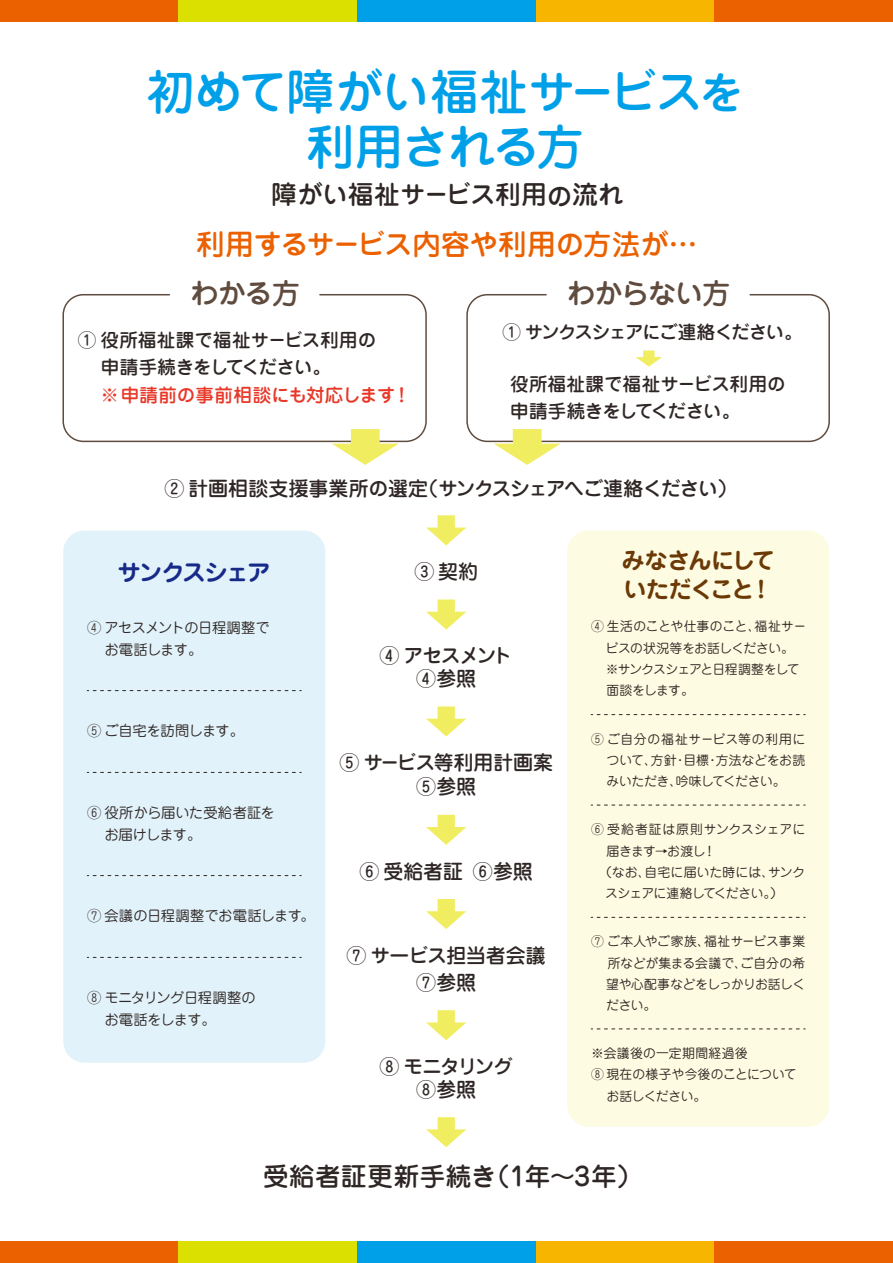
<style>
.page{position:relative;width:893px;height:1263px;background:#fff}
.page>*{position:absolute;margin:0;border:0;box-sizing:border-box;transform-origin:0 0}
.t1{font:500 48px/55.5px "Jun 34 Pro";letter-spacing:-.02em;color:#00a0e9;text-align:center}
.t2{font:500 28.5px "Jun 34 Pro";letter-spacing:-.01em;color:#eb6100}
.t3{font:500 28.5px "Jun 34 Pro";letter-spacing:-.05em;color:#604c3f}
.t4{font:500 25.5px "Jun 34 Pro";letter-spacing:.015em;color:#2f2725}
.t5{font:700 22.8px/28.5px "Jun 501 Pro";letter-spacing:-.065em;color:#6a3906}
.t6{font:700 22.8px "Jun 501 Pro";letter-spacing:-.05em;color:#172a88}
.t7{font:500 19.95px/24.2px "Jun 34 Pro";letter-spacing:-.01em;color:#2f2725;text-align:center}
.t8{font:500 19.95px/22.8px "Jun 34 Pro";letter-spacing:-.06em;color:#2f2725;text-align:center}
.t9{font:500 19.95px/22.8px "Jun 34 Pro";letter-spacing:-.08em;color:#2f2725;text-align:center}
.t10{font:500 18.45px/27px "Jun 34 Pro";letter-spacing:-.015em;color:#2f2725}
.t11{font:500 18.45px "Jun 34 Pro";color:#e83828}
.t12{font:500 18.45px "Jun 34 Pro";letter-spacing:-.08em;color:#2f2725}
.t13{font:14.25px/21.3px "Jun 201 Pro";letter-spacing:-.02em;color:#2f2725}
.t14{font:14.25px "Jun 201 Pro";letter-spacing:.01em;color:#2f2725}
.t15{font:12.75px/21.3px "Jun 201 Pro";letter-spacing:-.005em;color:#2f2725;text-align:justify}
.t16{font:12.75px "Jun 201 Pro";letter-spacing:.035em;color:#2f2725}
.t17{font:12.75px "Jun 201 Pro";letter-spacing:-.045em;color:#2f2725}
.t18{font:12.75px "Jun 201 Pro";letter-spacing:.025em;color:#2f2725}
.t19{font:12.75px "Jun 201 Pro";letter-spacing:-.04em;color:#2f2725}
.s1{font-size:45px}
</style>
<div class="page">
<div style="left:567px;top:531px;width:262px;height:596px;background:#fdfbe1;border-radius:21px"></div>
<div style="left:0;top:1242px;width:179px;height:21px;background:#eb6100"></div>
<div style="left:179px;top:1242px;width:178px;height:21px;background:#dbe000"></div>
<div style="left:357px;top:1242px;width:179px;height:21px;background:#00a0e9"></div>
<div style="left:536px;top:1242px;width:178px;height:21px;background:#f8b500"></div>
<div style="left:714px;top:1242px;width:179px;height:21px;background:#eb6100"></div>
<div style="left:0;top:0;width:179px;height:21px;background:#eb6100"></div>
<div style="left:179px;top:0;width:178px;height:21px;background:#dbe000"></div>
<div style="left:357px;top:0;width:179px;height:21px;background:#00a0e9"></div>
<div style="left:536px;top:0;width:178px;height:21px;background:#f8b500"></div>
<div style="left:714px;top:0;width:179px;height:21px;background:#eb6100"></div>
<div style="left:62px;top:294px;width:365px;height:148px;border:2px solid #604c3f;border-radius:20px"></div>
<div style="left:466px;top:294px;width:364px;height:148px;border:2px solid #604c3f;border-radius:20px"></div>
<svg style="left:332px;top:429px;width:67px;height:36px"></svg>
<svg style="left:494px;top:429px;width:67px;height:36px"></svg>
<svg style="left:426px;top:599px;width:40px;height:31px"></svg>
<svg style="left:426px;top:515px;width:40px;height:30px"></svg>
<svg style="left:426px;top:706px;width:40px;height:30px"></svg>
<svg style="left:426px;top:815px;width:40px;height:30px"></svg>
<svg style="left:426px;top:899px;width:40px;height:30px"></svg>
<svg style="left:426px;top:1010px;width:40px;height:30px"></svg>
<svg style="left:426px;top:1117px;width:40px;height:30px"></svg>
<svg style="left:591px;top:714px;width:214px;height:1px"></svg>
<svg style="left:591px;top:805px;width:214px;height:1px"></svg>
<svg style="left:591px;top:917px;width:214px;height:1px"></svg>
<svg style="left:591px;top:1028px;width:214px;height:1px"></svg>
<div style="left:63px;top:531px;width:262px;height:532px;background:#e1f2fa;border-radius:21px"></div>
<svg style="left:87px;top:690px;width:214px;height:1px"></svg>
<svg style="left:87px;top:772px;width:214px;height:1px"></svg>
<svg style="left:87px;top:875px;width:214px;height:1px"></svg>
<svg style="left:87px;top:957px;width:214px;height:1px"></svg>
<svg style="left:636px;top:350px;width:26px;height:17px"></svg>
<h1 class="t1" style="left:147px;top:59px;width:599px">初めて障がい福祉サービス<span class="s1">を</span>利用される方</h1>
<h3 class="t4" style="left:271px;top:175px;width:354px">障がい福祉サービス利用の流れ</h3>
<h2 class="t2" style="left:196px;top:222px;width:502px">利用するサービス内容や利用の方法が…</h2>
<h2 class="t3" style="left:191px;top:271px;width:111px">わかる方</h2>
<h3 class="t10" style="left:101px;top:325px;width:277px;text-indent:-23px">① 役所福祉課で福祉サービス利用の申請手続きをしてください。</h3>
<h3 class="t11" style="left:100px;top:380px;width:312px">※申請前の事前相談にも対応します！</h3>
<h2 class="t3" style="left:567px;top:271px;width:165px">わからない方</h2>
<h3 class="t12" style="left:503px;top:318px;width:302px">① サンクスシェアにご連絡ください。</h3>
<h3 class="t10" style="left:510px;top:368px;width:277px">役所福祉課で福祉サービス利用の申請手続きをしてください。</h3>
<h3 class="t7" style="left:165px;top:475px;width:575px">② 計画相談支援事業所の選定（サンクスシェアへご連絡ください）</h3>
<h3 class="t6" style="left:118px;top:554px;width:154px">サンクスシェア</h3>
<p class="t13" style="left:104px;top:616px;width:167px;text-indent:-17px">④ アセスメントの日程調整でお電話します。</p>
<p class="t13" style="left:87px;top:719px;width:158px">⑤ ご自宅を訪問します。</p>
<p class="t13" style="left:104px;top:801px;width:172px;text-indent:-17px">⑥ 役所から届いた受給者証をお届けします。</p>
<p class="t14" style="left:87px;top:905px;width:229px">⑦ 会議の日程調整でお電話します。</p>
<p class="t13" style="left:104px;top:985px;width:153px;text-indent:-17px">⑧ モニタリング日程調整のお電話をします。</p>
<h3 class="t7" style="left:414px;top:557px;width:65px">③契約</h3>
<h3 class="t8" style="left:380px;top:642px;width:135px">④ アセスメント<br>④参照</h3>
<h3 class="t7" style="left:339px;top:749px;width:215px">⑤ サービス等利用計画案<br>⑤参照</h3>
<h3 class="t7" style="left:360px;top:857px;width:175px">⑥ 受給者証 ⑥参照</h3>
<h3 class="t7" style="left:347px;top:940px;width:201px;line-height:27px">⑦ サービス担当者会議<br>⑦参照</h3>
<h3 class="t9" style="left:379px;top:1053px;width:135px">⑧ モニタリング<br>⑧参照</h3>
<h3 class="t5" style="left:622px;top:544px;width:154px">みなさんにしていただくこと！</h3>
<p class="t15" style="left:605px;top:614px;width:201px;text-align:left;text-indent:-14px">④ 生活のことや仕事のこと、福祉サービスの状況等をお話しください。※サンクスシェアと日程調整をして面談をします。</p>
<p class="t15" style="left:606px;top:727px;width:200px;text-indent:-15px">⑤ ご自分の福祉サービス等の利用について、方針・目標・方法などをお読みいただき、吟味してください。</p>
<p class="t16" style="left:591px;top:819px;width:216px">⑥ 受給者証は原則サンクスシェアに</p>
<p class="t15" style="left:606px;top:839px;width:111px">届きます→お渡し！</p>
<p class="t15" style="left:599px;top:860px;width:208px">（なお、自宅に届いた時には、サンク</p>
<p class="t17" style="left:605px;top:883px;width:179px">スシェアに連絡してください。）</p>
<p class="t15" style="left:606px;top:930px;width:200px;text-indent:-15px">⑦ ご本人やご家族、福祉サービス事業所などが集まる会議で、ご自分の希望や心配事などをしっかりお話しください。</p>
<p class="t18" style="left:591px;top:1043px;width:158px">※会議後の一定期間経過後</p>
<p class="t15" style="left:591px;top:1062px;width:207px">⑧ 現在の様子や今後のことについて</p>
<p class="t19" style="left:606px;top:1086px;width:101px">お話しください。</p>
<h3 class="t4" style="left:263px;top:1156px;width:381px">受給者証更新手続き（1年～3年）</h3>
</div>
